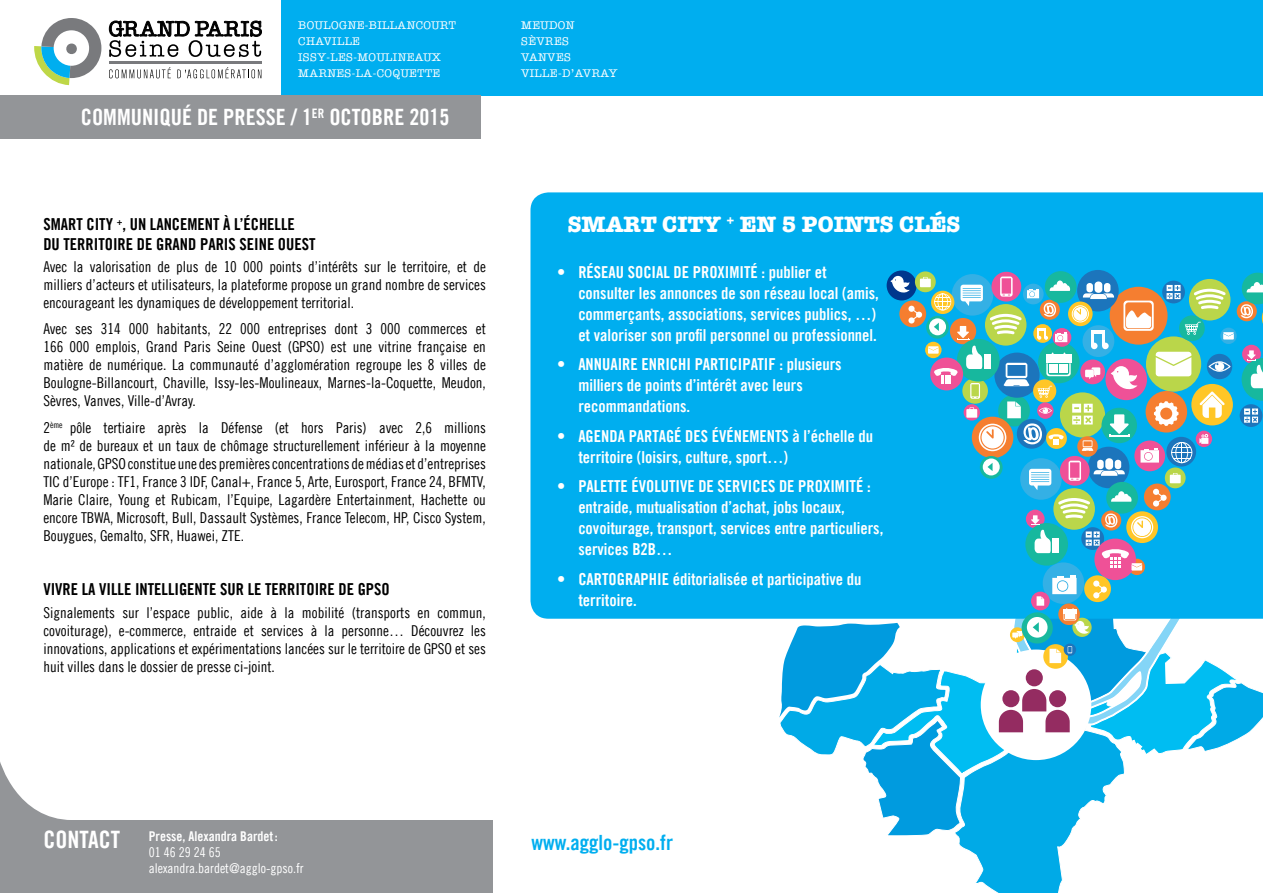
<style>
.page{position:relative;width:1263px;height:893px;background:#fff}
.page>*{position:absolute;margin:0;border:0;box-sizing:border-box;transform-origin:0 0}
.t1{font:22.5px "Trade Gothic LT Bold Cond Twenty";color:#fff}
.t2{font:22.5px "American Typewriter Bold A";color:#fff}
.t3{font:21px "Trade Gothic LT Bold Cond Twenty";color:#00aeef}
.t4{font:16.5px/21px "Trade Gothic LT Bold Cond Twenty";color:#fff}
.t5{font:16.5px/19.5px "Trade Gothic LT Bold Cond Twenty";color:#000}
.t6{font:15px/18px "Trade Gothic LT Cond Eighteen";color:#000;text-align:justify}
.t7{font:13.5px/16.2px "Trade Gothic LT Cond Eighteen";color:#fff}
.t8{font:13.5px "Trade Gothic LT Bold Cond Twenty";color:#fff}
.t9{font:500 11.25px/16px "American Typewriter";letter-spacing:.04em;color:#fff}
.s1{font-size:24px}
</style>
<div class="page">
<div style="left:530px;top:192px;width:733px;height:427px;background:#00aeef"></div>
<svg style="left:0;top:762px;width:67px;height:58px"></svg>
<div style="left:0;top:820px;width:492px;height:73px;background:#939598"></div>
<div style="left:282px;top:0;width:981px;height:95px;background:#00aeef"></div>
<hr style="left:109px;top:62px;width:152px;height:2px;background:#797a7d">
<svg style="left:109px;top:67px;width:62px;height:11px"></svg>
<svg style="left:177px;top:67px;width:84px;height:11px"></svg>
<svg style="left:34px;top:18px;width:67px;height:67px"></svg>
<svg style="left:109px;top:21px;width:153px;height:36px"></svg>
<svg style="left:887px;top:270px;width:30px;height:30px"></svg>
<div style="left:1077px;top:270px;width:42px;height:41px;background:#1c75bc;border-radius:50%"></div>
<svg style="left:915px;top:271px;width:21px;height:21px"></svg>
<svg style="left:1045px;top:271px;width:31px;height:32px"></svg>
<svg style="left:779px;top:273px;width:484px;height:620px"></svg>
<div style="left:0;top:95px;width:480px;height:44px;background:#939598"></div>
<p class="t9" style="left:298px;top:17px;width:159px">BOULOGNE-BILLANCOURT<br>CHAVILLE<br>ISSY-LES-MOULINEAUX<br>MARNES-LA-COQUETTE</p>
<p class="t9" style="left:521px;top:17px;width:98px">MEUDON<br>SÈVRES<br>VANVES<br>VILLE-D’AVRAY</p>
<h1 class="t1" style="left:81px;top:103px;width:370px">COMMUNIQUÉ DE PRESSE / 1<sup>ER</sup> OCTOBRE 2015</h1>
<p class="t5" style="left:43px;top:214px;width:274px">SMART CITY <sup>+</sup>, UN LANCEMENT À L’ÉCHELLE<br>DU TERRITOIRE DE GRAND PARIS SEINE OUEST</p>
<p class="t6" style="left:43px;top:257px;width:444px">Avec la valorisation de plus de 10 000 points d’intérêts sur le territoire, et de milliers d’acteurs et utilisateurs, la plateforme propose un grand nombre de services encourageant les dynamiques de développement territorial.</p>
<p class="t6" style="left:43px;top:320px;width:444px">Avec ses 314 000 habitants, 22 000 entreprises dont 3 000 commerces et 166 000 emplois, Grand Paris Seine Ouest (GPSO) est une vitrine française en matière de numérique. La communauté d’agglomération regroupe les 8 villes de Boulogne-Billancourt, Chaville, Issy-les-Moulineaux, Marnes-la-Coquette, Meudon, Sèvres, Vanves, Ville-d’Avray.</p>
<p class="t6" style="left:43px;top:418px;width:444px">2<sup>ème</sup> pôle tertiaire après la Défense (et hors Paris) avec 2,6 millions de m² de bureaux et un taux de chômage structurellement inférieur à la moyenne nationale, GPSO constitue une des premières concentrations de médias et d’entreprises TIC d’Europe : TF1, France 3 IDF, Canal+, France 5, Arte, Eurosport, France 24, BFMTV, Marie Claire, Young et Rubicam, l’Equipe, Lagardère Entertainment, Hachette ou encore TBWA, Microsoft, Bull, Dassault Systèmes, France Telecom, HP, Cisco System, Bouygues, Gemalto, SFR, Huawei, ZTE.</p>
<p class="t5" style="left:43px;top:580px;width:348px">VIVRE LA VILLE INTELLIGENTE SUR LE TERRITOIRE DE GPSO</p>
<p class="t6" style="left:43px;top:603px;width:444px">Signalements sur l’espace public, aide à la mobilité (transports en commun, covoiturage), e-commerce, entraide et services à la personne… Découvrez les innovations, applications et expérimentations lancées sur le territoire de GPSO et ses huit villes dans le dossier de presse ci-joint.</p>
<h1 class="t2" style="left:568px;top:211px;width:394px">SMART CITY <sup>+</sup> EN 5 POINTS CLÉS</h1>
<p class="t4" style="left:578px;top:261px;width:302px;text-indent:-21px">• RÉSEAU SOCIAL DE PROXIMITÉ : publier et consulter les annonces de son réseau local (amis, commerçants, associations, services publics, …) et valoriser son profil personnel ou professionnel.</p>
<p class="t4" style="left:578px;top:354px;width:265px;text-indent:-21px">• ANNUAIRE ENRICHI PARTICIPATIF : plusieurs milliers de points d’intérêt avec leurs recommandations.</p>
<p class="t4" style="left:578px;top:425px;width:296px;text-indent:-21px">• AGENDA PARTAGÉ DES ÉVÉNEMENTS à l’échelle du territoire (loisirs, culture, sport…)</p>
<p class="t4" style="left:578px;top:476px;width:307px;text-indent:-21px">• PALETTE ÉVOLUTIVE DE SERVICES DE PROXIMITÉ : entraide, mutualisation d’achat, jobs locaux, covoiturage, transport, services entre particuliers, services B2B…</p>
<p class="t4" style="left:578px;top:568px;width:285px;text-indent:-21px">• CARTOGRAPHIE éditorialisée et participative du territoire.</p>
<p class="t8" style="left:43px;top:828px;width:236px"><span class="s1">CONTACT</span> Presse, Alexandra Bardet:</p>
<p class="t7" style="left:149px;top:844px;width:156px">01 46 29 24 65 alexandra.bardet@agglo-gpso.fr</p>
<h2 class="t3" style="left:531px;top:830px;width:143px">www.agglo-gpso.fr</h2>
</div>
